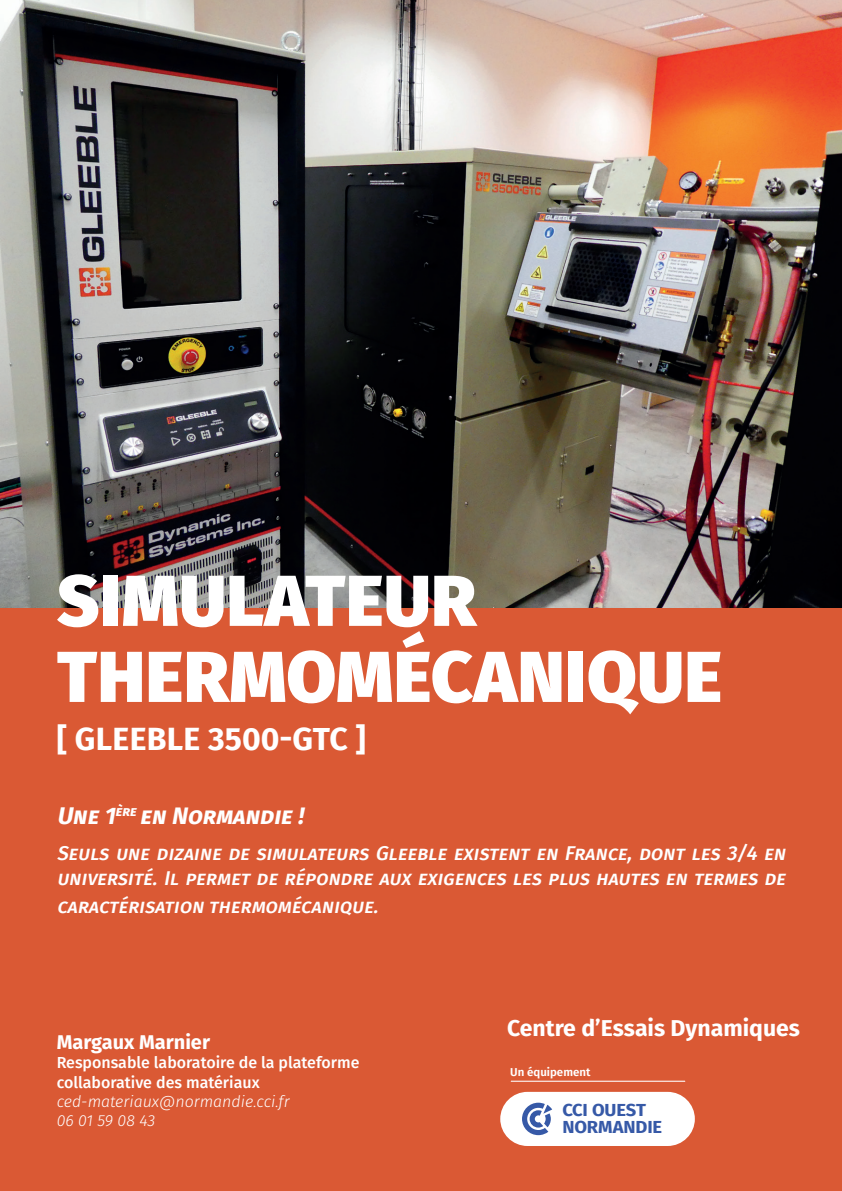
<style>
.page{position:relative;width:842px;height:1191px;background:#fff}
.page>*{position:absolute;margin:0;border:0;box-sizing:border-box;transform-origin:0 0}
.t1{font:900 72px/76px "Fira Sans";letter-spacing:.01em;color:#fff}
.t2{font:700 32px "Fira Sans";letter-spacing:.01em;color:#fff}
.t3{font:italic 700 24px "Fira Sans";color:#fff}
.t4{font:24px "Minion Pro";color:#da5934}
.t5{font:700 23px "Fira Sans";color:#fff}
.t6{font:italic 500 20px/24px "Fira Sans";color:#fff}
.t7{font:700 20px "Fira Sans";color:#fff}
.t8{font:700 17.4px/17.2px "Fira Sans";letter-spacing:-.01em;color:#3659a7;scale:1.06 1}
.t9{font:500 16px/19.2px "Fira Sans";color:#fff}
.t10{font:italic 300 16px/19.2px "Fira Sans";color:#fff}
.t11{font:600 11.4px "Fira Sans";color:#fff}
</style>
<div class="page">
<img style="left:0;top:0;width:842px;height:608px">
<div style="left:0;top:608px;width:842px;height:583px;background:#da5934"></div>
<hr style="left:511px;top:1080px;width:174px;height:1px;background:#fff">
<div style="left:500px;top:1091px;width:195px;height:55px;background:#fff;border-radius:27px"></div>
<svg style="left:522px;top:1102px;width:30px;height:33px"></svg>
<h1 class="t1" style="left:57px;top:556px;width:666px">SIMULATEUR<br>THERMOMÉCANIQUE</h1>
<h2 class="t2" style="left:57px;top:712px;width:311px">[ GLEEBLE 3500-GTC ]</h2>
<p class="t4" style="left:0;top:602px;width:107px">&lt;&lt;&lt;&lt;&lt;&lt;&lt;&lt;</p>
<p class="t3" style="left:57px;top:796px;width:255px">Une1<sup>ère</sup>en Normandie!</p>
<p class="t6" style="left:57px;top:840px;width:735px">Seuls une dizaine de simulateurs Gleeble existent en France, dont les 3/4 en université.Ilpermetderépondreaux exigences les plus hautes en termes de</p>
<p class="t6" style="left:57px;top:893px;width:328px">caractérisation thermomécanique.</p>
<p class="t7" style="left:57px;top:1025px;width:155px">Margaux Marnier</p>
<p class="t9" style="left:57px;top:1052px;width:304px">Responsable laboratoire de la plateforme collaborative des matériaux</p>
<p class="t10" style="left:57px;top:1091px;width:234px">ced-materiaux@normandie.cci.fr<br>06 01 59 08 43</p>
<p class="t5" style="left:507px;top:1008px;width:294px">Centre d’Essais Dynamiques</p>
<p class="t11" style="left:510px;top:1062px;width:82px">Un équipement</p>
<p class="t8" style="left:562px;top:1100px;width:95px">CCI OUEST<br>NORMANDIE</p>
</div>
